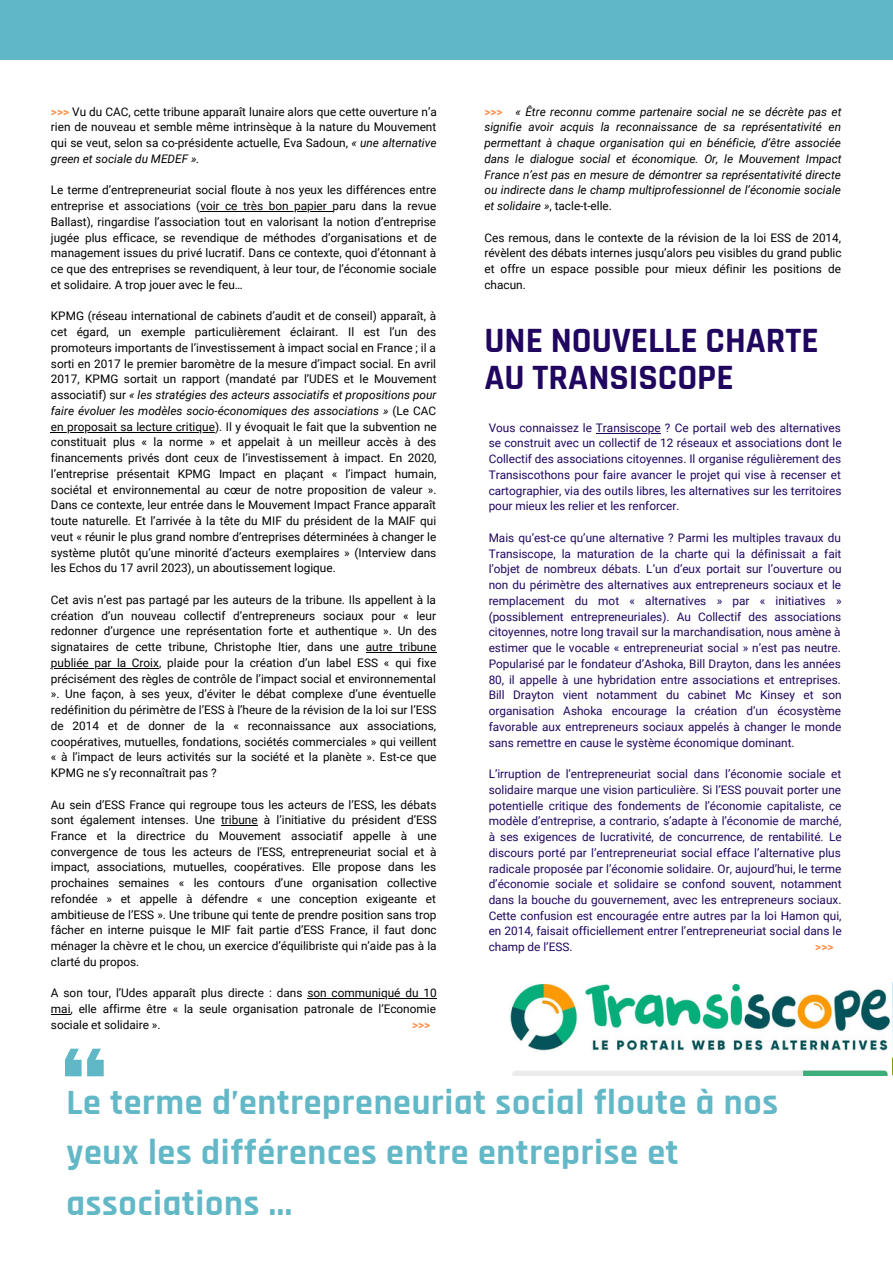
<style>
.page{position:relative;width:893px;height:1264px;background:#fff}
.page>*{position:absolute;margin:0;border:0;box-sizing:border-box;transform-origin:0 0}
.t1{font:700 36px/50.6px "Rajdhani";letter-spacing:.02em;color:#60b7c6}
.t2{font:700 36px/37px "Rajdhani";color:#20065f}
.t3{font:11.85px/15.8px "Roboto";color:#000;text-align:justify}
.t4{font:11.85px/15.8px "Roboto";color:#20065f;text-align:justify}
.t5{font:italic 11.85px/15.8px "Roboto";color:#000;text-align:justify}
.t6{font:700 11.85px "Roboto";color:#ff914d}
.s1{font-weight:700;color:#ff914d}
.s2{font-style:italic}
.s3{font-weight:700;font-style:normal;color:#ff914d}
.s4{font-style:normal}
</style>
<div class="page">
<div style="left:0;top:0;width:892px;height:60px;background:#60b7c6"></div>
<svg style="left:65px;top:1048px;width:39px;height:28px"></svg>
<hr style="left:891px;top:982px;width:1px;height:93px;background:#bfbfbf">
<img style="left:510px;top:983px;width:381px;height:92px">
<hr style="left:596px;top:432px;width:64px;height:1px;background:#20065f">
<hr style="left:200px;top:211px;width:132px;height:1px;background:#000">
<hr style="left:51px;top:431px;width:164px;height:1px;background:#000">
<hr style="left:366px;top:652px;width:70px;height:1px;background:#000">
<hr style="left:51px;top:667px;width:108px;height:1px;background:#000">
<hr style="left:221px;top:825px;width:37px;height:1px;background:#000">
<hr style="left:307px;top:998px;width:130px;height:1px;background:#000">
<svg style="left:51px;top:1014px;width:20px;height:1px"></svg>
<p class="t3" style="left:51px;top:104px;width:387px"><span class="s1">&gt;&gt;&gt;</span> Vu du CAC, cette tribune apparaît lunaire alors que cette ouverture n’a rien de nouveau et semble même intrinsèque à la nature du Mouvement qui se veut, selon sa co-présidente actuelle, Eva Sadoun, <span class="s2">« une alternative green et sociale du MEDEF ».</span></p>
<p class="t3" style="left:51px;top:182px;width:387px">Le terme d’entrepreneuriat social floute à nos yeux les différences entre entreprise et associations (voir ce très bon papier paru dans la revue Ballast), ringardise l’association tout en valorisant la notion d’entreprise jugée plus efficace, se revendique de méthodes d’organisations et de management issues du privé lucratif. Dans ce contexte, quoi d’étonnant à ce que des entreprises se revendiquent, à leur tour, de l’économie sociale et solidaire. A trop jouer avec le feu…</p>
<p class="t3" style="left:51px;top:308px;width:387px">KPMG (réseau international de cabinets d’audit et de conseil) apparaît, à cet égard, un exemple particulièrement éclairant. Il est l’un des promoteurs importants de l’investissement à impact social en France ; il a sorti en 2017 le premier baromètre de la mesure d’impact social. En avril 2017, KPMG sortait un rapport (mandaté par l’UDES et le Mouvement associatif) sur <span class="s2">« les stratégies des acteurs associatifs et propositions pour faire évoluer les modèles socio-économiques des associations »</span> (Le CAC en proposait sa lecture critique). Il y évoquait le fait que la subvention ne constituait plus « la norme » et appelait à un meilleur accès à des financements privés dont ceux de l’investissement à impact. En 2020, l’entreprise présentait KPMG Impact en plaçant « l’impact humain, sociétal et environnemental au cœur de notre proposition de valeur ».<br>Dans ce contexte, leur entrée dans le Mouvement Impact France apparaît toute naturelle. Et l’arrivée à la tête du MIF du président de la MAIF qui veut « réunir le plus grand nombre d’entreprises déterminées à changer le système plutôt qu’une minorité d’acteurs exemplaires » (Interview dans les Echos du 17 avril 2023), un aboutissement logique.</p>
<p class="t3" style="left:51px;top:592px;width:387px">Cet avis n’est pas partagé par les auteurs de la tribune. Ils appellent à la création d’un nouveau collectif d’entrepreneurs sociaux pour « leur redonner d’urgence une représentation forte et authentique ». Un des signataires de cette tribune, Christophe Itier, dans une autre tribune publiée par la Croix, plaide pour la création d’un label ESS « qui fixe précisément des règles de contrôle de l’impact social et environnemental ». Une façon, à ses yeux, d’éviter le débat complexe d’une éventuelle redéfinition du périmètre de l’ESS à l’heure de la révision de la loi sur l’ESS de 2014 et de donner de la « reconnaissance aux associations, coopératives, mutuelles, fondations, sociétés commerciales » qui veillent « à l’impact de leurs activités sur la société et la planète ». Est-ce que KPMG ne s’y reconnaîtrait pas ?</p>
<p class="t3" style="left:51px;top:796px;width:387px">Au sein d’ESS France qui regroupe tous les acteurs de l’ESS, les débats sont également intenses. Une tribune à l’initiative du président d’ESS France et la directrice du Mouvement associatif appelle à une convergence de tous les acteurs de l’ESS, entrepreneuriat social et à impact, associations, mutuelles, coopératives. Elle propose dans les prochaines semaines « les contours d’une organisation collective refondée » et appelle à défendre « une conception exigeante et ambitieuse de l’ESS ». Une tribune qui tente de prendre position sans trop fâcher en interne puisque le MIF fait partie d’ESS France, il faut donc ménager la chèvre et le chou, un exercice d’équilibriste qui n’aide pas à la clarté du propos.</p>
<p class="t3" style="left:51px;top:985px;width:387px">A son tour, l’Udes apparaît plus directe : dans son communiqué du 10 mai, elle affirme être « la seule organisation patronale de l’Economie sociale et solidaire ».</p>
<p class="t6" style="left:412px;top:1017px;width:20px">&gt;&gt;&gt;</p>
<p class="t5" style="left:484px;top:104px;width:359px"><span class="s3">&gt;&gt;&gt;</span> « Être reconnu comme partenaire social ne se décrète pas et signifie avoir acquis la reconnaissance de sa représentativité en permettant à chaque organisation qui en bénéficie, d’être associée dans le dialogue social et économique. Or, le Mouvement Impact France n’est pas en mesure de démontrer sa représentativité directe ou indirecte dans le champ multiprofessionnel de l’économie sociale et solidaire »<span class="s4">, tacle-t-elle.</span></p>
<p class="t3" style="left:484px;top:230px;width:359px">Ces remous, dans le contexte de la révision de la loi ESS de 2014, révèlent des débats internes jusqu’alors peu visibles du grand public et offre un espace possible pour mieux définir les positions de chacun.</p>
<p class="t2" style="left:484px;top:323px;width:336px">UNE NOUVELLE CHARTE<br>AU TRANSISCOPE</p>
<p class="t4" style="left:488px;top:419px;width:354px">Vous connaissez le Transiscope ? Ce portail web des alternatives se construit avec un collectif de 12 réseaux et associations dont le Collectif des associations citoyennes. Il organise régulièrement des Transiscothons pour faire avancer le projet qui vise à recenser et cartographier, via des outils libres, les alternatives sur les territoires pour mieux les relier et les renforcer.</p>
<p class="t4" style="left:488px;top:530px;width:354px">Mais qu’est-ce qu’une alternative ? Parmi les multiples travaux du Transiscope, la maturation de la charte qui la définissait a fait l’objet de nombreux débats. L’un d’eux portait sur l’ouverture ou non du périmètre des alternatives aux entrepreneurs sociaux et le remplacement du mot « alternatives » par « initiatives » (possiblement entrepreneuriales). Au Collectif des associations citoyennes, notre long travail sur la marchandisation, nous amène à estimer que le vocable « entrepreneuriat social » n’est pas neutre.<br>Popularisé par le fondateur d’Ashoka, Bill Drayton, dans les années 80, il appelle à une hybridation entre associations et entreprises.<br>Bill Drayton vient notamment du cabinet Mc Kinsey et son organisation Ashoka encourage la création d’un écosystème favorable aux entrepreneurs sociaux appelés à changer le monde sans remettre en cause le système économique dominant.</p>
<p class="t4" style="left:488px;top:766px;width:354px">L’irruption de l’entrepreneuriat social dans l’économie sociale et solidaire marque une vision particulière. Si l’ESS pouvait porter une potentielle critique des fondements de l’économie capitaliste, ce modèle d’entreprise, a contrario, s’adapte à l’économie de marché, à ses exigences de lucrativité, de concurrence, de rentabilité. Le discours porté par l’entrepreneuriat social efface l’alternative plus radicale proposée par l’économie solidaire. Or, aujourd’hui, le terme d’économie sociale et solidaire se confond souvent, notamment dans la bouche du gouvernement, avec les entrepreneurs sociaux.<br>Cette confusion est encouragée entre autres par la loi Hamon qui, en 2014, faisait officiellement entrer l’entrepreneuriat social dans le champ de l’ESS.</p>
<p class="t6" style="left:815px;top:940px;width:20px">&gt;&gt;&gt;</p>
<h1 class="t1" style="left:66px;top:1077px;width:713px">Le terme d’entrepreneuriat social floute à nos yeux les différences entre entreprise et associations ...</h1>
</div>
